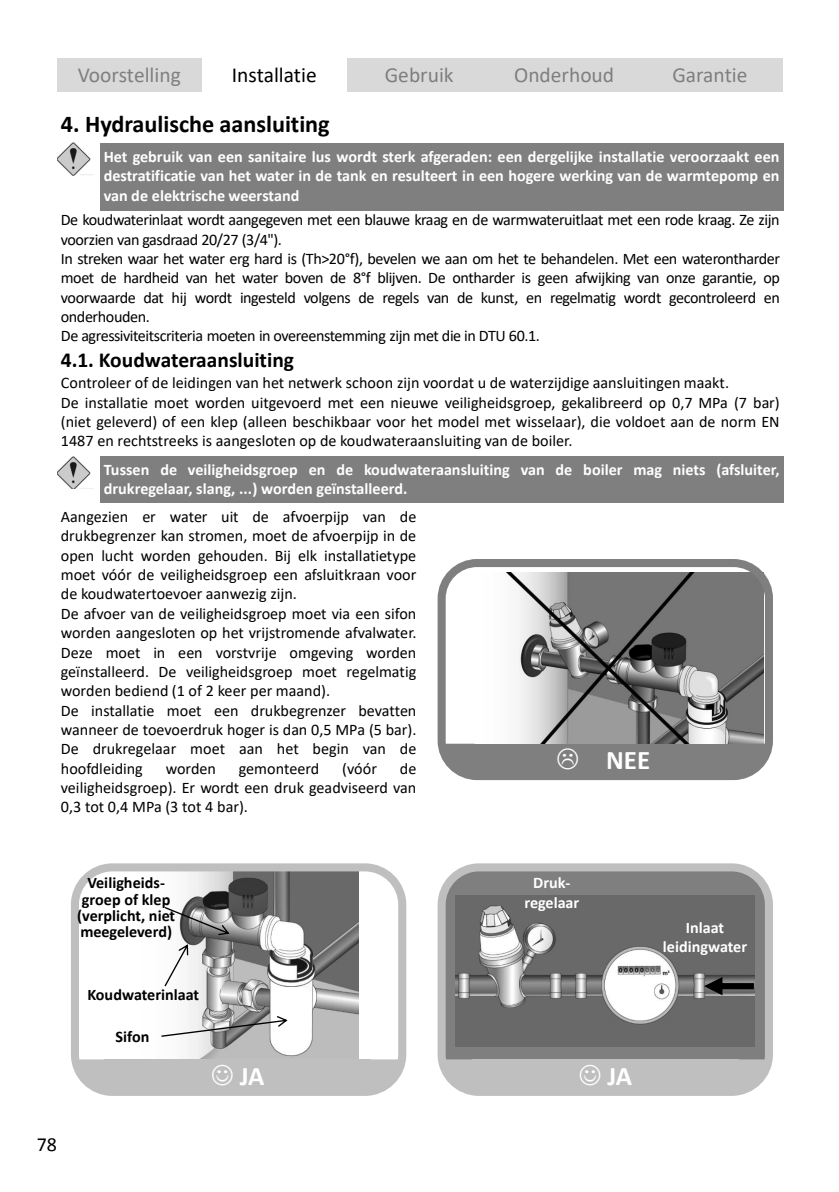
<style>
.page{position:relative;width:839px;height:1192px;background:#fff}
.page>*{position:absolute;margin:0;border:0;box-sizing:border-box;transform-origin:0 0}
.t1{font:700 27px "Calibri";letter-spacing:-.015em;color:#fff}
.t2{font:700 24.2px "Calibri";color:#000}
.t3{font:21.4px "Calibri";color:#7f7f7f}
.t4{font:700 21.4px "Calibri";color:#000}
.t5{font:21.4px "Calibri";color:#000}
.t6{font:20px "Calibri";color:#000}
.t7{font:16.2px/19.4px "Calibri";letter-spacing:-.01em;color:#000}
.t8{font:16.2px/19.4px "Calibri";letter-spacing:-.03em;color:#000}
.t9{font:700 16.2px/19.4px "Calibri";color:#fff;text-align:center}
.t10{font:700 16.2px/16.2px "Calibri";color:#000;text-align:center}
</style>
<div class="page">
<div style="left:441px;top:867px;width:327px;height:224px;background:#7f7f7f;border-radius:37px"></div>
<div style="left:437px;top:863px;width:335px;height:232px;border:8px solid #bfbfbf;border-radius:37px"></div>
<img style="left:455px;top:895px;width:299px;height:150px">
<img style="left:100px;top:872px;width:258px;height:187px">
<img style="left:451px;top:572px;width:312px;height:171px">
<div style="left:57px;top:58px;width:145px;height:34px;background:#d9d9d9"></div>
<div style="left:346px;top:58px;width:145px;height:34px;background:#d9d9d9"></div>
<div style="left:491px;top:58px;width:145px;height:34px;background:#d9d9d9"></div>
<div style="left:636px;top:58px;width:147px;height:34px;background:#d9d9d9"></div>
<div style="left:100px;top:143px;width:683px;height:67px;background:#7f7f7f"></div>
<img style="left:57px;top:143px;width:37px;height:33px">
<div style="left:100px;top:456px;width:683px;height:46px;background:#7f7f7f"></div>
<img style="left:57px;top:456px;width:37px;height:33px">
<div style="left:71px;top:863px;width:335px;height:232px;border:8px solid #bfbfbf;border-radius:37px"></div>
<div style="left:105px;top:1059px;width:266px;height:32px;background:#bfbfbf"></div>
<svg style="left:371px;top:1059px;width:31px;height:32px"></svg>
<svg style="left:75px;top:1059px;width:30px;height:32px"></svg>
<div style="left:472px;top:1059px;width:266px;height:32px;background:#bfbfbf"></div>
<svg style="left:738px;top:1059px;width:31px;height:32px"></svg>
<svg style="left:443px;top:1059px;width:29px;height:32px"></svg>
<div style="left:470px;top:743px;width:266px;height:33px;background:#7f7f7f"></div>
<svg style="left:709px;top:743px;width:54px;height:28px"></svg>
<svg style="left:446px;top:743px;width:55px;height:28px"></svg>
<div style="left:437px;top:559px;width:335px;height:221px;border:8px solid #7f7f7f;border-radius:35px"></div>
<svg style="left:165px;top:906px;width:64px;height:29px"></svg>
<svg style="left:164px;top:944px;width:24px;height:42px"></svg>
<svg style="left:161px;top:1015px;width:126px;height:21px"></svg>
<svg style="left:703px;top:976px;width:50px;height:19px"></svg>
<h3 class="t3" style="left:78px;top:66px;width:104px">Voorstelling</h3>
<h3 class="t5" style="left:232px;top:66px;width:86px">Installatie</h3>
<h3 class="t3" style="left:384px;top:66px;width:70px">Gebruik</h3>
<h3 class="t3" style="left:514px;top:66px;width:101px">Onderhoud</h3>
<h3 class="t3" style="left:672px;top:66px;width:77px">Garantie</h3>
<h2 class="t2" style="left:61px;top:114px;width:270px">4. Hydraulische aansluiting</h2>
<p class="t9" style="left:104px;top:148px;width:677px;text-align:justify">Het gebruik van een sanitaire lus wordt sterk afgeraden: een dergelijke installatie veroorzaakt een destratificatie van het water in de tank en resulteert in een hogere werking van de warmtepomp en van de elektrische weerstand</p>
<p class="t8" style="left:61px;top:211px;width:720px">De koudwaterinlaat wordt aangegeven met een blauwe kraag en de warmwateruitlaat met een rode kraag. Ze zijn voorzien van gasdraad 20/27 (3/4").<br>In streken waar het water erg hard is (Th&gt;20°f), bevelen we aan om het te behandelen. Met een waterontharder moet de hardheid van het water boven de 8°f blijven. De ontharder is geen afwijking van onze garantie, op voorwaarde dat hij wordt ingesteld volgens de regels van de kunst, en regelmatig wordt gecontroleerd en onderhouden.<br>De agressiviteitscriteria moeten in overeenstemming zijn met die in DTU 60.1.</p>
<h3 class="t4" style="left:61px;top:351px;width:234px">4.1. Koudwateraansluiting</h3>
<p class="t7" style="left:61px;top:374px;width:720px">Controleer of de leidingen van het netwerk schoon zijn voordat u de waterzijdige aansluitingen maakt.<br>De installatie moet worden uitgevoerd met een nieuwe veiligheidsgroep, gekalibreerd op 0,7 MPa (7 bar) (niet geleverd) of een klep (alleen beschikbaar voor het model met wisselaar), die voldoet aan de norm EN 1487 en rechtstreeks is aangesloten op de koudwateraansluiting van de boiler.</p>
<p class="t9" style="left:104px;top:461px;width:677px;text-align:left">Tussen de veiligheidsgroep en de koudwateraansluiting van de boiler mag niets (afsluiter, drukregelaar, slang, ...) worden geïnstalleerd.</p>
<p class="t7" style="left:61px;top:508px;width:357px">Aangezien er water uit de afvoerpijp van de drukbegrenzer kan stromen, moet de afvoerpijp in de open lucht worden gehouden. Bij elk installatietype moet vóór de veiligheidsgroep een afsluitkraan voor de koudwatertoevoer aanwezig zijn.<br>De afvoer van de veiligheidsgroep moet via een sifon worden aangesloten op het vrijstromende afvalwater.<br>Deze moet in een vorstvrije omgeving worden geïnstalleerd. De veiligheidsgroep moet regelmatig worden bediend (1 of 2 keer per maand).<br>De installatie moet een drukbegrenzer bevatten wanneer de toevoerdruk hoger is dan 0,5 MPa (5 bar).<br>De drukregelaar moet aan het begin van de hoofdleiding</p>
<h1 class="t1" style="left:606px;top:748px;width:45px">NEE</h1>
<p class="t7" style="left:166px;top:759px;width:52px">worden</p>
<p class="t7" style="left:239px;top:759px;width:82px">gemonteerd</p>
<p class="t7" style="left:342px;top:759px;width:36px">(vóór</p>
<p class="t7" style="left:61px;top:759px;width:357px;text-align:justify;text-indent:339px">de veiligheidsgroep). Er wordt een druk geadviseerd van 0,3 tot 0,4 MPa (3 tot 4 bar).</p>
<p class="t10" style="left:77px;top:876px;width:99px">Veiligheids&shy;groep of klep (verplicht, niet meegeleverd)</p>
<p class="t10" style="left:87px;top:987px;width:113px">Koudwaterinlaat</p>
<p class="t10" style="left:115px;top:1029px;width:35px">Sifon</p>
<p class="t6" style="left:37px;top:1131px;width:22px">78</p>
<p class="t9" style="left:524px;top:874px;width:56px">Druk&shy;regelaar</p>
<p class="t9" style="left:662px;top:919px;width:86px">Inlaat leidingwater</p>
<h1 class="t1" style="left:240px;top:1064px;width:26px">JA</h1>
<h1 class="t1" style="left:607px;top:1064px;width:26px">JA</h1>
</div>
